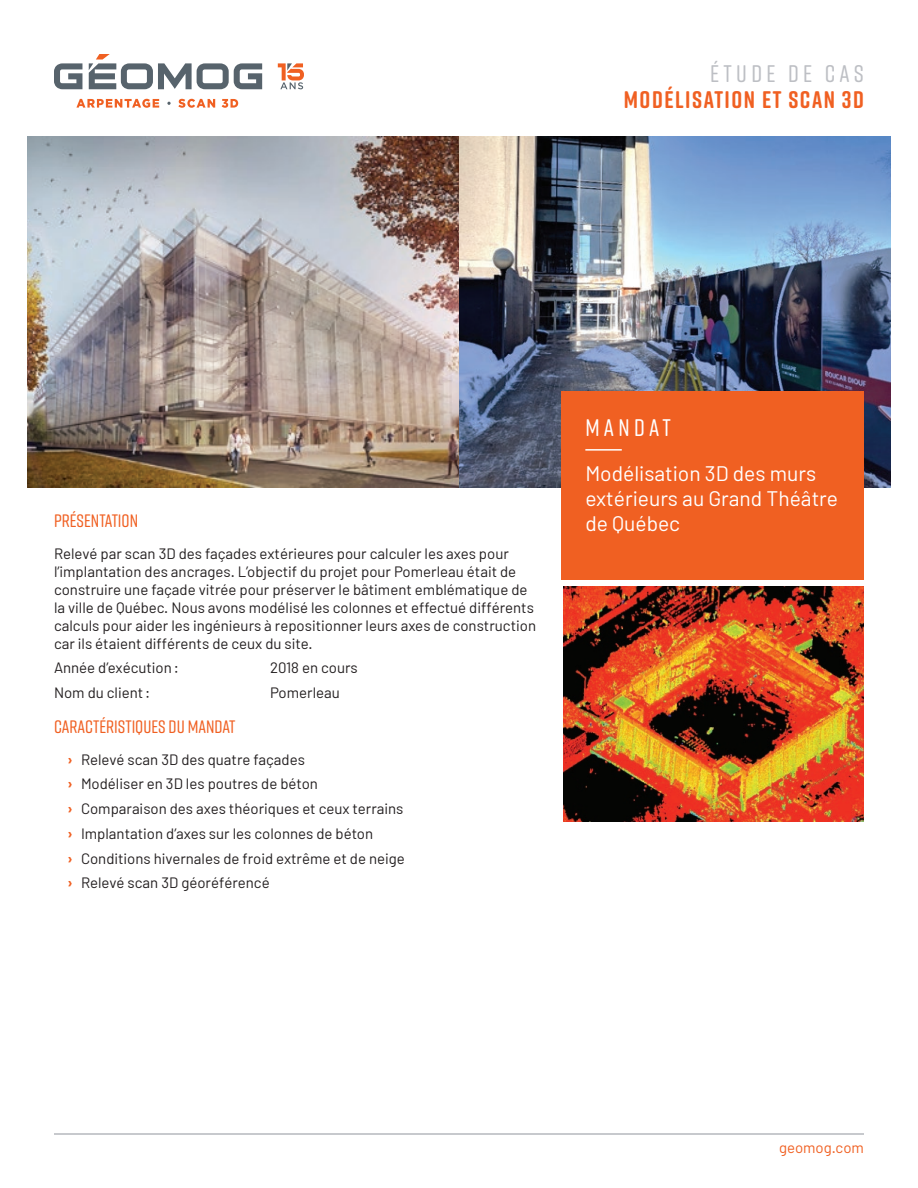
<style>
.page{position:relative;width:918px;height:1188px;background:#fff}
.page>*{position:absolute;margin:0;border:0;box-sizing:border-box;transform-origin:0 0}
.t1{font:700 24px "Rift Soft";letter-spacing:.065em;color:#f06022}
.t2{font:500 24px "Rift Soft";letter-spacing:.18em;color:#bdbfc4}
.t3{font:500 24px "Rift Soft";letter-spacing:.18em;color:#fff}
.t4{font:21px/25.2px "Barlow";color:#fff}
.titres{font:500 18px "Rift Soft";color:#f06022}
.courant{font:15px/18px "Barlow";color:#231f20}
.t5{font:15px "Barlow";color:#f06022}
.s1{font-weight:700;color:#f06022}
</style>
<div class="page">
<svg style="left:76px;top:99px;width:83px;height:9px"></svg>
<svg style="left:178px;top:99px;width:37px;height:9px"></svg>
<svg style="left:222px;top:99px;width:16px;height:9px"></svg>
<svg style="left:54px;top:63px;width:28px;height:26px"></svg>
<svg style="left:89px;top:54px;width:173px;height:35px"></svg>
<svg style="left:167px;top:102px;width:4px;height:3px"></svg>
<svg style="left:278px;top:63px;width:26px;height:26px"></svg>
<hr style="left:54px;top:1133px;width:810px;height:2px;background:#9ca0a7">
<img style="left:27px;top:136px;width:864px;height:351px">
<div style="left:562px;top:392px;width:302px;height:188px;background:#f06022"></div>
<hr style="left:585px;top:449px;width:37px;height:2px;background:#fff">
<img style="left:563px;top:586px;width:301px;height:235px">
<p class="t2" style="left:710px;top:57px;width:155px">ÉTUDE DE CAS</p>
<p class="t1" style="left:624px;top:82px;width:242px">MODÉLISATION ET SCAN 3D</p>
<p class="titres" style="left:54px;top:508px;width:86px">PRÉSENTATION</p>
<p class="courant" style="left:54px;top:544px;width:484px">Relevé par scan 3D des façades extérieures pour calculer les axes pour l’implantation des ancrages. L’objectif du projet pour Pomerleau était de construire une façade vitrée pour préserver le bâtiment emblématique de la ville de Québec. Nous avons modélisé les colonnes et effectué différents calculs pour aider les ingénieurs à repositionner leurs axes de construction car ils étaient différents de ceux du site.</p>
<p class="courant" style="left:54px;top:659px;width:126px">Année d’exécution:</p>
<p class="courant" style="left:270px;top:659px;width:89px">2018 en cours</p>
<p class="courant" style="left:54px;top:683px;width:98px">Nom du client:</p>
<p class="courant" style="left:270px;top:683px;width:71px">Pomerleau</p>
<p class="titres" style="left:54px;top:714px;width:183px">CARACTÉRISTIQUES DU MANDAT</p>
<p class="courant" style="left:68px;top:750px;width:239px"><span class="s1">›</span> Relevé scan 3D des quatre façades</p>
<p class="courant" style="left:68px;top:775px;width:252px"><span class="s1">›</span> Modéliser en 3D les poutres de béton</p>
<p class="courant" style="left:68px;top:799px;width:337px"><span class="s1">›</span> Comparaison des axes théoriques et ceux terrains</p>
<p class="courant" style="left:68px;top:824px;width:307px"><span class="s1">›</span> Implantation d’axes sur les colonnes de béton</p>
<p class="courant" style="left:68px;top:849px;width:339px"><span class="s1">›</span> Conditions hivernales de froid extrême et de neige</p>
<p class="courant" style="left:68px;top:874px;width:204px"><span class="s1">›</span> Relevé scan 3D géoréférencé</p>
<p class="t3" style="left:585px;top:410px;width:87px">MANDAT</p>
<p class="t4" style="left:585px;top:460px;width:254px">Modélisation 3D des murs extérieurs au Grand Théâtre de Québec</p>
<p class="t5" style="left:779px;top:1138px;width:86px">geomog.com</p>
</div>
